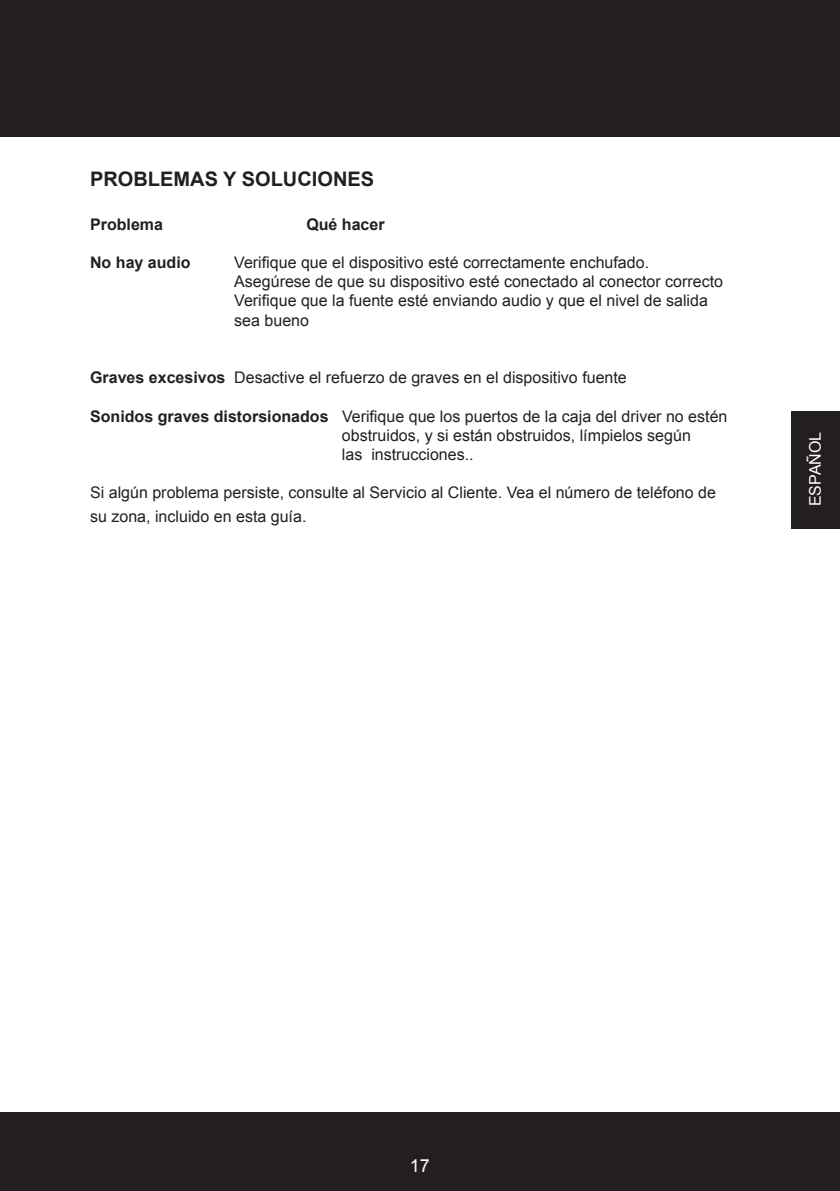
<style>
.page{position:relative;width:840px;height:1191px;background:#fff}
.page>*{position:absolute;margin:0;border:0;box-sizing:border-box;transform-origin:0 0}
.t1{font:700 20px "Arial";color:#231f20}
.t2{font:18px "Arial";color:#fff}
.t3{font:16px/19.2px "Arial";color:#231f20}
.t4{font:700 16px "Arial";color:#231f20}
.t5{font:16px "Arial";color:#fff}
.s1{font-weight:700}
</style>
<div class="page">
<div style="left:0;top:0;width:839px;height:136px;background:#231f20"></div>
<div style="left:0;top:1111px;width:839px;height:80px;background:#231f20"></div>
<div style="left:791px;top:411px;width:48px;height:118px;background:#231f20"></div>
<p class="t1" style="left:90px;top:166px;width:285px">PROBLEMAS Y SOLUCIONES</p>
<p class="t4" style="left:90px;top:213px;width:74px">Problema</p>
<p class="t4" style="left:306px;top:213px;width:80px">Qué hacer</p>
<p class="t4" style="left:90px;top:252px;width:102px">No hay audio</p>
<p class="t3" style="left:234px;top:253px;width:490px">Verifique que el dispositivo esté correctamente enchufado.<br>Asegúrese de que su dispositivo esté conectado al conector correcto Verifique que la fuente esté enviando audio y que el nivel de salida sea bueno</p>
<p class="t3" style="left:90px;top:368px;width:538px"><span class="s1">Graves excesivos</span> Desactive el refuerzo de graves en el dispositivo fuente</p>
<p class="t3" style="left:342px;top:406px;width:387px;text-indent:-252px"><span class="s1">Sonidos graves distorsionados</span> Verifique que los puertos de la caja del driver no estén obstruidos, y si están obstruidos, límpielos según<br>las instrucciones..</p>
<p class="t3" style="left:90px;top:481px;width:627px;line-height:24px">Si algún problema persiste, consulte al Servicio al Cliente. Vea el número de teléfono de su zona, incluido en esta guía.</p>
<p class="t5" style="left:804px;top:506px;width:76px;rotate:-90deg">ESPAÑOL</p>
<p class="t2" style="left:410px;top:1153px;width:22px">17</p>
</div>
